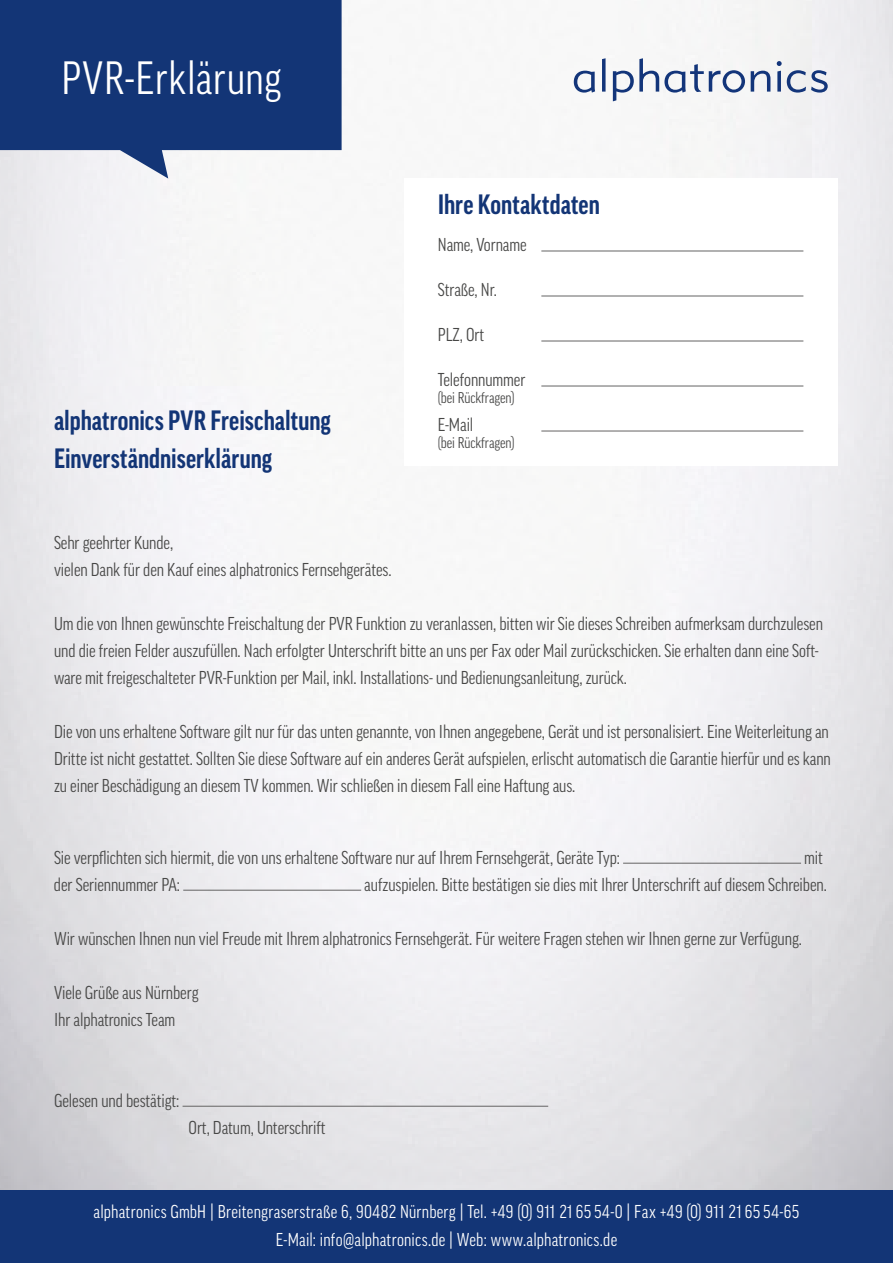
<style>
.page{position:relative;width:893px;height:1263px;background:#fff}
.page>*{position:absolute;margin:0;border:0;box-sizing:border-box;transform-origin:0 0}
.t1{font:condensed 45px "Good Pro";letter-spacing:.02em;color:#fff}
.t2{font:700 condensed 27px/37.5px "Good Pro";letter-spacing:.005em;color:#133576}
.t3{font:condensed 18px/27px "Good Pro";letter-spacing:-.005em;color:#474746}
.t4{font:condensed 18px/28.5px "Good Pro";letter-spacing:.015em;color:#fff;text-align:center}
.t5{font:condensed 15px "Good Pro";letter-spacing:-.005em;color:#474746}
</style>
<div class="page">
<img style="left:0;top:0;width:893px;height:1191px">
<hr style="left:623px;top:863px;width:178px;height:1px;background:#646363">
<hr style="left:183px;top:890px;width:178px;height:1px;background:#646363">
<hr style="left:183px;top:1106px;width:365px;height:1px;background:#646363">
<div style="left:404px;top:179px;width:434px;height:287px;background:#fff"></div>
<div style="left:0;top:1191px;width:893px;height:72px;background:#133576"></div>
<svg style="left:0;top:0;width:342px;height:179px;background:#345189"></svg>
<svg style="left:574px;top:71px;width:21px;height:22px"></svg>
<svg style="left:602px;top:58px;width:4px;height:34px"></svg>
<svg style="left:613px;top:58px;width:132px;height:43px"></svg>
<svg style="left:751px;top:71px;width:19px;height:21px"></svg>
<svg style="left:777px;top:61px;width:51px;height:32px"></svg>
<hr style="left:541px;top:251px;width:262px;height:1px;background:#646363">
<hr style="left:541px;top:296px;width:262px;height:1px;background:#646363">
<hr style="left:541px;top:341px;width:262px;height:1px;background:#646363">
<hr style="left:541px;top:386px;width:262px;height:1px;background:#646363">
<hr style="left:541px;top:431px;width:262px;height:1px;background:#646363">
<h1 class="t1" style="left:61px;top:53px;width:222px">PVR-Erklärung</h1>
<h2 class="t2" style="left:54px;top:402px;width:278px">alphatronics PVR Freischaltung<br>Einverständniserklärung</h2>
<h2 class="t2" style="left:438px;top:186px;width:163px">Ihre Kontaktdaten</h2>
<p class="t3" style="left:438px;top:231px;width:90px">Name, Vorname</p>
<p class="t3" style="left:438px;top:276px;width:61px">Straße, Nr.</p>
<p class="t3" style="left:438px;top:321px;width:48px">PLZ, Ort</p>
<p class="t3" style="left:438px;top:366px;width:89px">Telefonnummer</p>
<p class="t3" style="left:438px;top:411px;width:37px">E-Mail</p>
<p class="t5" style="left:438px;top:389px;width:78px">(bei Rückfragen)</p>
<p class="t5" style="left:438px;top:434px;width:78px">(bei Rückfragen)</p>
<p class="t3" style="left:54px;top:529px;width:339px">Sehr geehrter Kunde,<br>vielen Dank für den Kauf eines alphatronics Fernsehgerätes.</p>
<p class="t3" style="left:54px;top:610px;width:770px">Um die von Ihnen gewünschte Freischaltung der PVR Funktion zu veranlassen, bitten wir Sie dieses Schreiben aufmerksam durchzulesen und die freien Felder auszufüllen. Nach erfolgter Unterschrift bitte an uns per Fax oder Mail zurückschicken. Sie erhalten dann eine Soft&shy;ware mit freigeschalteter PVR-Funktion per Mail, inkl. Installations- und Bedienungsanleitung, zurück.</p>
<p class="t3" style="left:54px;top:718px;width:778px;text-align:justify">Die von uns erhaltene Software gilt nur für das unten genannte, von Ihnen angegebene, Gerät und ist personalisiert. Eine Weiterleitung an Dritte ist nicht gestattet. Sollten Sie diese Software auf ein anderes Gerät aufspielen, erlischt automatisch die Garantie hierfür und es kann zu einer Beschädigung an diesem TV kommen. Wir schließen in diesem Fall eine Haftung aus.</p>
<p class="t3" style="left:54px;top:844px;width:567px">Sie verpflichten sich hiermit, die von uns erhaltene Software nur auf Ihrem Fernsehgerät, Geräte Typ:</p>
<p class="t3" style="left:804px;top:844px;width:20px">mit</p>
<p class="t3" style="left:54px;top:871px;width:128px">der Seriennummer PA:</p>
<p class="t3" style="left:364px;top:871px;width:464px">aufzuspielen. Bitte bestätigen sie dies mit Ihrer Unterschrift auf diesem Schreiben.</p>
<p class="t3" style="left:54px;top:925px;width:749px">Wir wünschen Ihnen nun viel Freude mit Ihrem alphatronics Fernsehgerät. Für weitere Fragen stehen wir Ihnen gerne zur Verfügung.</p>
<p class="t3" style="left:54px;top:979px;width:146px">Viele Grüße aus Nürnberg<br>Ihr alphatronics Team</p>
<p class="t3" style="left:54px;top:1087px;width:127px">Gelesen und bestätigt:</p>
<p class="t3" style="left:189px;top:1114px;width:139px">Ort, Datum, Unterschrift</p>
<p class="t4" style="left:94px;top:1197px;width:707px">alphatronics GmbH | Breitengraserstraße 6, 90482 Nürnberg | Tel. +49 (0) 911 21 65 54-0 | Fax +49 (0) 911 21 65 54-65<br>E-Mail: info@alphatronics.de | Web: www.alphatronics.de</p>
</div>
